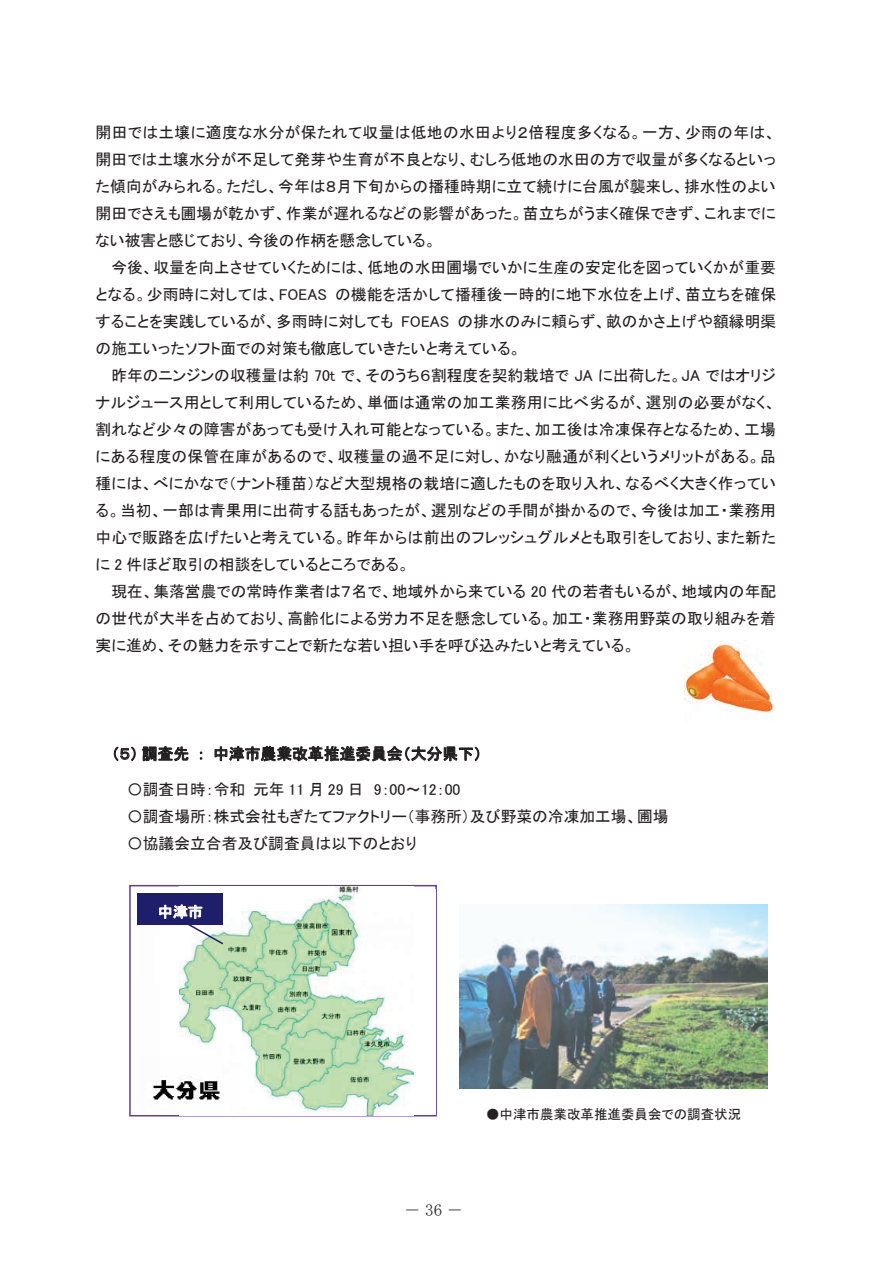
<style>
.page{position:relative;width:893px;height:1263px;background:#fff}
.page>*{position:absolute;margin:0;border:0;box-sizing:border-box;transform-origin:0 0}
.t1{font:16.95px "MS Mincho";color:#231f20}
.t2{font:15.75px/27px "MS P Gothic";color:#231f20;text-align:justify}
.t3{font:15px "MS P Gothic";color:#fff}
.t4{font:13.5px "MS P Gothic";color:#231f20}
</style>
<div class="page">
<div style="left:129px;top:885px;width:308px;height:231px;border:2px solid #623e99"></div>
<img style="left:460px;top:905px;width:307px;height:183px">
<img style="left:685px;top:640px;width:89px;height:73px">
<div style="left:160px;top:889px;width:275px;height:226px;background:#fff"></div>
<img style="left:179px;top:886px;width:234px;height:229px">
<svg style="left:177px;top:917px;width:48px;height:29px"></svg>
<div style="left:138px;top:893px;width:85px;height:31px;background:#1e1e6a"></div>
<img style="left:153px;top:1056px;width:86px;height:54px">
<p class="t2" style="left:96px;top:119px;width:682px">開田では土壌に適度な水分が保たれて収量は低地の水田より２倍程度多くなる。一方、少雨の年は、開田では土壌水分が不足して発芽や生育が不良となり、むしろ低地の水田の方で収量が多くなるといった傾向がみられる。ただし、今年は８月下旬からの播種時期に立て続けに台風が襲来し、排水性のよい開田でさえも圃場が乾かず、作業が遅れるなどの影響があった。苗立ちがうまく確保できず、これまでにない被害と感じており、今後の作柄を懸念している。</p>
<p class="t2" style="left:96px;top:254px;width:682px;text-indent:16px">今後、収量を向上させていくためには、低地の水田圃場でいかに生産の安定化を図っていくかが重要となる。少雨時に対しては、FOEAS の機能を活かして播種後一時的に地下水位を上げ、苗立ちを確保することを実践しているが、多雨時に対しても FOEAS の排水のみに頼らず、畝のかさ上げや額縁明渠の施工いったソフト面での対策も徹底していきたいと考えている。</p>
<p class="t2" style="left:96px;top:362px;width:682px;text-indent:16px">昨年のニンジンの収穫量は約 70t で、そのうち６割程度を契約栽培で JA に出荷した。JA ではオリジナルジュース用として利用しているため、単価は通常の加工業務用に比べ劣るが、選別の必要がなく、割れなど少々の障害があっても受け入れ可能となっている。また、加工後は冷凍保存となるため、工場にある程度の保管在庫があるので、収穫量の過不足に対し、かなり融通が利くというメリットがある。品種には、べにかなで（ナント種苗）など大型規格の栽培に適したものを取り入れ、なるべく大きく作っている。当初、一部は青果用に出荷する話もあったが、選別などの手間が掛かるので、今後は加工・業務用中心で販路を広げたいと考えている。昨年からは前出のフレッシュグルメとも取引をしており、また新たに 2 件ほど取引の相談をしているところである。</p>
<p class="t2" style="left:96px;top:578px;width:682px;text-indent:16px">現在、集落営農での常時作業者は７名で、地域外から来ている 20 代の若者もいるが、地域内の年配の世代が大半を占めており、高齢化による労力不足を懸念している。加工・業務用野菜の取り組みを着実に進め、その魅力を示すことで新たな若い担い手を呼び込みたいと考えている。</p>
<p class="t2" style="left:111px;top:740px;width:372px">（５） 調査先 ： 中津市農業改革推進委員会（大分県下）</p>
<p class="t2" style="left:127px;top:776px;width:543px;text-align:left">〇調査日時：令和 元年 11 月 29 日 9：00～12：00<br>〇調査場所：株式会社もぎたてファクトリー（事務所）及び野菜の冷凍加工場、圃場〇協議会立合者及び調査員は以下のとおり</p>
<p class="t3" style="left:158px;top:904px;width:47px">中津市</p>
<p class="t4" style="left:486px;top:1107px;width:257px">●中津市農業改革推進委員会での調査状況</p>
<p class="t1" style="left:404px;top:1201px;width:61px">－36－</p>
</div>
